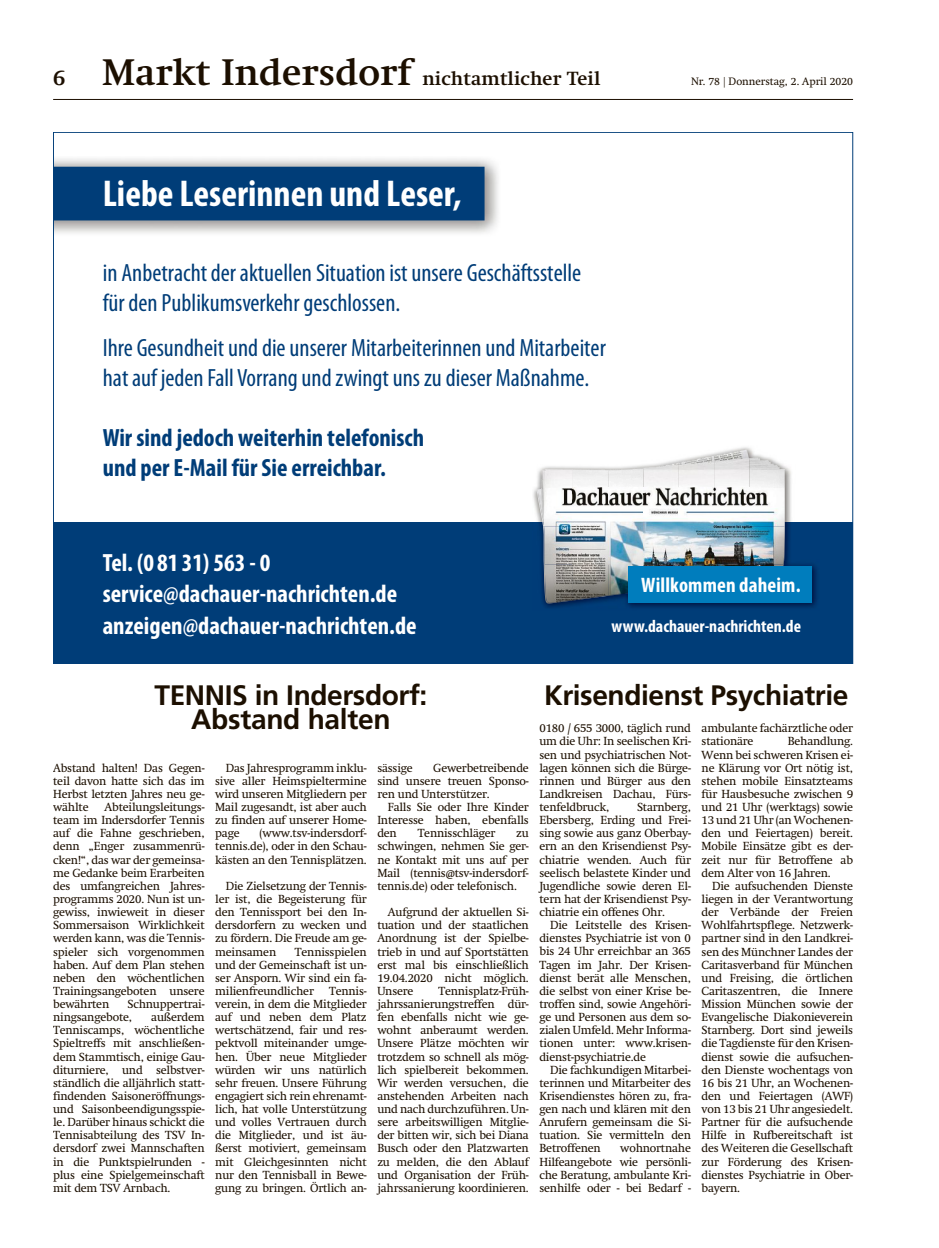
<style>
.page{position:relative;width:939px;height:1248px;background:#fff}
.page>*{position:absolute;margin:0;border:0;box-sizing:border-box;transform-origin:0 0}
.t1{font:700 condensed 37.5px "Myriad Pro";color:#fff}
.t2{font:700 28.12px/24.2px "Frutiger";letter-spacing:-.015em;color:#1c0f00;text-align:center}
.t3{font:condensed 25px/30px "Myriad Pro";color:#003d78}
.t4{font:700 condensed 25px/31.2px "Myriad Pro";color:#fff}
.t5{font:700 condensed 25px/30px "Myriad Pro";color:#003d78}
.t6{font:700 condensed 21px "Myriad Pro";letter-spacing:.005em;color:#fff}
.t7{font:700 18.62px "Swift";letter-spacing:.01em;color:#1c0f00}
.t8{font:700 condensed 17.5px "Myriad Pro";color:#fff}
.t9{font:11.62px/13.1px "Swift";letter-spacing:-.015em;color:#1c0f00;text-align:justify}
.t10{font:10.62px "Swift";color:#1c0f00}
.s1{font-size:21.25px}
.s2{font-size:36.25px}
</style>
<div class="page">
<hr style="left:53px;top:99px;width:800px;height:1px;background:#1c0f00">
<div style="left:53px;top:522px;width:800px;height:141px;background:#003d78"></div>
<img style="left:55px;top:158px;width:443px;height:75px">
<div style="left:53px;top:167px;width:432px;height:53px;background:#003d78"></div>
<img style="left:533px;top:447px;width:284px;height:161px">
<img style="left:546px;top:458px;width:133px;height:11px">
<img style="left:541px;top:469px;width:1px;height:19px">
<img style="left:537px;top:488px;width:1px;height:38px">
<img style="left:538px;top:488px;width:248px;height:38px">
<img style="left:543px;top:526px;width:1px;height:39px">
<img style="left:544px;top:526px;width:29px;height:77px">
<img style="left:608px;top:595px;width:21px;height:1px">
<img style="left:542px;top:469px;width:66px;height:19px">
<img style="left:615px;top:468px;width:27px;height:2px">
<img style="left:643px;top:462px;width:36px;height:26px">
<img style="left:679px;top:456px;width:35px;height:32px">
<img style="left:714px;top:449px;width:35px;height:39px">
<img style="left:749px;top:457px;width:36px;height:31px">
<img style="left:573px;top:526px;width:212px;height:38px">
<img style="left:545px;top:564px;width:28px;height:38px">
<img style="left:573px;top:564px;width:35px;height:36px">
<img style="left:608px;top:564px;width:35px;height:31px">
<img style="left:643px;top:564px;width:36px;height:2px">
<img style="left:679px;top:564px;width:35px;height:2px">
<img style="left:714px;top:564px;width:35px;height:2px">
<img style="left:749px;top:564px;width:34px;height:2px">
<div style="left:629px;top:566px;width:183px;height:37px;background:#007dbd"></div>
<h3 class="t7" style="left:53px;top:68px;width:549px"><span class="s1">6</span> <span class="s2">Markt Indersdorf</span> nichtamtlicher Teil</h3>
<h1 class="t1" style="left:103px;top:181px;width:360px">Liebe Leserinnen und Leser,</h1>
<h3 class="t3" style="left:103px;top:260px;width:480px">in Anbetrachtder aktuellen Situation ist unsere Geschäftsstelle für den Publikumsverkehr geschlossen.</h3>
<h3 class="t3" style="left:103px;top:335px;width:505px">Ihre Gesundheit und die unserer Mitarbeiterinnen und Mitarbeiter hatauf jeden Fall Vorrangund zwingt uns zu dieser Maßnahme.</h3>
<h3 class="t5" style="left:103px;top:425px;width:323px">Wir sind jedoch weiterhin telefonisch und per E-Mail für Sie erreichbar.</h3>
<p class="t10" style="left:691px;top:78px;width:163px">Nr. 78 | Donnerstag, 2. April 2020</p>
<h3 class="t4" style="left:103px;top:549px;width:316px">Tel. (0 81 31) 563 - 0 service@dachauer-nachrichten.de anzeigen@dachauer-nachrichten.de</h3>
<h3 class="t6" style="left:641px;top:572px;width:161px">Willkommen daheim.</h3>
<h3 class="t8" style="left:611px;top:620px;width:191px">www.dachauer-nachrichten.de</h3>
<h2 class="t2" style="left:155px;top:686px;width:274px">TENNIS in Indersdorf:<br>Abstand halten</h2>
<h2 class="t2" style="left:544px;top:686px;width:306px">Krisendienst Psychiatrie</h2>
<p class="t9" style="left:539px;top:722px;width:153px">0180 / 655 3000, täglich rund um die Uhr: In seelischen Kri&shy;sen und psychiatrischen Not&shy;lagen können sich die Bürge&shy;rinnen und Bürger aus den Landkreisen Dachau, Fürs&shy;tenfeldbruck,</p>
<p class="t9" style="left:702px;top:722px;width:153px">ambulante fachärztliche oder stationäre</p>
<p class="t9" style="left:702px;top:736px;width:153px;text-indent:86px">Behandlung.<br>Wenn bei schweren Krisen ei&shy;ne Klärung vor Ort nötig ist, stehen mobile Einsatzteams für Hausbesuche zwischen 9 und 21 Uhr (werktags) sowie 13 und 21 Uhr (an Wochenen&shy;den und Feiertagen) bereit.<br>Mobile Einsätze gibt es der&shy;zeit nur für Betroffene ab dem Alter von 16 Jahren.</p>
<p class="t9" style="left:702px;top:880px;width:153px;text-indent:11px">Die aufsuchenden Dienste liegen in der Verantwortung der Verbände der Freien Wohlfahrtspflege. Netzwerk&shy;partner sind in den Landkrei&shy;sen des Münchner Landes der Caritasverband für München und Freising, die örtlichen Caritaszentren, die Innere Mission München sowie der Evangelische Diakonieverein Starnberg. Dort sind jeweils die Tagdienste für den Krisen&shy;dienst sowie die aufsuchen&shy;den Dienste wochentags von 16 bis 21 Uhr, an Wochenen&shy;den und Feiertagen (AWF) von 13 bis 21 Uhr angesiedelt.<br>Partner für die aufsuchende Hilfe in Rufbereitschaft ist des Weiteren die Gesellschaft zur Förderung des Krisen&shy;dienstes Psychiatrie in Ober&shy;bayern.</p>
<p class="t9" style="left:53px;top:762px;width:153px">Abstand halten! Das Gegen&shy;teil davon hatte sich das im Herbst letzten Jahres neu ge&shy;wählte</p>
<p class="t9" style="left:215px;top:762px;width:153px;text-indent:11px">Das Jahresprogramm inklu&shy;sive aller Heimspieltermine wird unseren Mitgliedern per Mail zugesandt, ist aber auch zu finden auf unserer Home&shy;page</p>
<p class="t9" style="left:377px;top:762px;width:153px;text-indent:56px">Gewerbetreibende sind unsere treuen Sponso&shy;ren und Unterstützer.</p>
<p class="t9" style="left:377px;top:801px;width:153px;text-indent:11px">Falls Sie oder Ihre Kinder Interesse haben, ebenfalls den</p>
<p class="t9" style="left:377px;top:762px;width:37px">sässige</p>
<p class="t9" style="left:53px;top:801px;width:153px;text-indent:51px">Abteilungsleitungs&shy;team im Indersdorfer Tennis auf die Fahne geschrieben, denn „Enger zusammenrü&shy;cken!“, das war der gemeinsa&shy;me Gedanke beim Erarbeiten des umfangreichen Jahres&shy;programms 2020. Nun ist un&shy;gewiss, inwieweit in dieser Sommersaison Wirklichkeit werden kann, was die Tennis&shy;spieler sich vorgenommen haben. Auf dem Plan stehen neben den wöchentlichen Trainingsangeboten unsere bewährten</p>
<p class="t9" style="left:539px;top:801px;width:153px;text-indent:98px">Starnberg, Ebersberg, Erding und Frei&shy;sing sowie aus ganz Oberbay&shy;ern an den Krisendienst Psy&shy;chiatrie wenden. Auch für seelisch belastete Kinder und Jugendliche sowie deren El&shy;tern hat der Krisendienst Psy&shy;chiatrie ein offenes Ohr.</p>
<p class="t9" style="left:539px;top:919px;width:153px;text-indent:11px">Die Leitstelle des Krisen&shy;dienstes Psychiatrie ist von 0 bis 24 Uhr erreichbar an 365<br>Tagen im Jahr. Der Krisen&shy;dienst berät alle Menschen, die selbst von einer Krise be&shy;troffen sind, sowie Angehöri&shy;ge und Personen aus dem so&shy;zialen Umfeld. Mehr Informa&shy;tionen unter: www.krisen&shy;dienst-psychiatrie.de</p>
<p class="t9" style="left:539px;top:1064px;width:153px;text-indent:11px">Die fachkundigen Mitarbei&shy;terinnen und Mitarbeiter des Krisendienstes hören zu, fra&shy;gen nach und klären mit den Anrufern gemeinsam die Si&shy;tuation. Sie vermitteln den Betroffenen</p>
<p class="t9" style="left:215px;top:827px;width:153px;text-indent:44px">(www.tsv-indersdorf&shy;tennis.de), oder in den Schau&shy;kästen an den Tennisplätzen.</p>
<p class="t9" style="left:215px;top:880px;width:153px;text-indent:11px">Die Zielsetzung der Tennis&shy;ler ist, die Begeisterung für den Tennissport bei den In&shy;dersdorfern zu wecken und zu fördern. Die Freude am ge&shy;meinsamen</p>
<p class="t9" style="left:418px;top:827px;width:79px">Tennisschläger</p>
<p class="t9" style="left:377px;top:827px;width:153px;text-indent:139px">zu schwingen, nehmen Sie ger&shy;ne Kontakt mit uns auf per Mail (tennis@tsv-indersdorf&shy;tennis.de) oder telefonisch.</p>
<p class="t9" style="left:377px;top:906px;width:153px;text-indent:11px">Aufgrund der aktuellen Si&shy;tuation und der staatlichen Anordnung ist der Spielbe&shy;trieb in und auf Sportstätten erst mal bis einschließlich 19.04.2020 nicht möglich.<br>Unsere</p>
<p class="t9" style="left:215px;top:946px;width:153px;text-indent:80px">Tennisspielen und der Gemeinschaft ist un&shy;ser Ansporn. Wir sind ein fa&shy;milienfreundlicher</p>
<p class="t9" style="left:377px;top:985px;width:153px;text-indent:61px">Tennisplatz-Früh&shy;jahrssanierungstreffen dür&shy;fen ebenfalls nicht wie ge&shy;wohnt anberaumt werden.<br>Unsere Plätze möchten wir trotzdem so schnell als mög&shy;lich spielbereit bekommen.<br>Wir werden versuchen, die anstehenden Arbeiten nach und nach durchzuführen. Un&shy;sere arbeitswilligen Mitglie&shy;der bitten wir, sich bei Diana Busch oder den Platzwarten zu melden, die den Ablauf und Organisation der Früh&shy;jahrssanierung koordinieren.</p>
<p class="t9" style="left:215px;top:985px;width:153px;text-indent:114px">Tennis&shy;verein, in dem die Mitglieder auf und neben dem Platz wertschätzend, fair und res&shy;pektvoll miteinander umge&shy;hen. Über neue Mitglieder würden wir uns natürlich sehr freuen. Unsere Führung engagiert sich rein ehrenamt&shy;lich, hat volle Unterstützung und volles Vertrauen durch die Mitglieder, und ist äu&shy;ßerst motiviert, gemeinsam mit Gleichgesinnten nicht nur den Tennisball in Bewe&shy;gung zu bringen. Örtlich an-</p>
<p class="t9" style="left:53px;top:998px;width:153px;text-indent:74px">Schnuppertrai&shy;ningsangebote,</p>
<p class="t9" style="left:53px;top:1011px;width:153px;text-indent:98px">außerdem Tenniscamps, wöchentliche Spieltreffs mit anschließen&shy;dem Stammtisch, einige Gau&shy;diturniere, und selbstver&shy;ständlich die alljährlich statt&shy;findenden Saisoneröffnungs&shy;und Saisonbeendigungsspie&shy;le. Darüber hinaus schickt die Tennisabteilung des TSV In&shy;dersdorf zwei Mannschaften in die Punktspielrunden - plus eine Spielgemeinschaft mit dem TSV Arnbach.</p>
<p class="t9" style="left:539px;top:1142px;width:153px;text-indent:81px">wohnortnahe Hilfeangebote wie persönli&shy;che Beratung, ambulante Kri&shy;senhilfe oder - bei Bedarf -</p>
</div>
